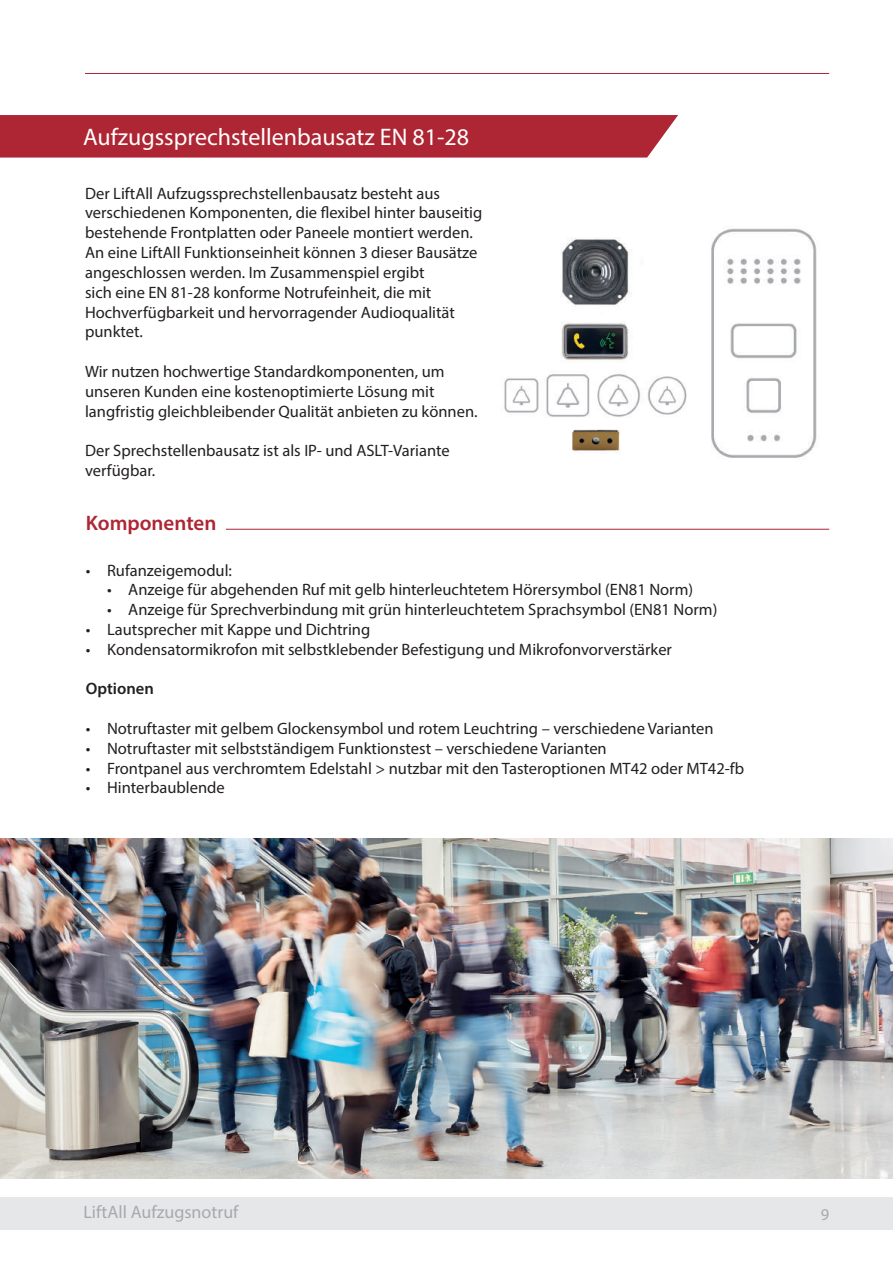
<style>
.page{position:relative;width:893px;height:1263px;background:#fff}
.page>*{position:absolute;margin:0;border:0;box-sizing:border-box;transform-origin:0 0}
.t1{font:24px "Myriad Pro";color:#fff}
.t2{font:600 21px "Myriad Pro";color:#ae2533}
.t3{font:18px "Myriad Pro";color:#a8a9ad}
.t4{font:16.5px/19.8px "Myriad Pro";color:#231f20}
.t5{font:600 16.5px "Myriad Pro";color:#231f20}
.t6{font:16.5px "Myriad Pro";color:#a8a9ad}
</style>
<div class="page">
<div style="left:0;top:1197px;width:893px;height:32px;background:#e6e7e9"></div>
<hr style="left:85px;top:73px;width:744px;height:1px;background:#ae2533">
<div style="left:0;top:115px;width:678px;height:43px;background:#ae2533"></div>
<hr style="left:226px;top:529px;width:603px;height:1px;background:#ae2533">
<img style="left:504px;top:228px;width:313px;height:230px">
<img style="left:0;top:838px;width:893px;height:340px">
<h1 class="t1" style="left:83px;top:122px;width:387px">Aufzugssprechstellenbausatz EN 81-28</h1>
<p class="t4" style="left:85px;top:183px;width:399px">Der LiftAll Aufzugssprechstellenbausatz besteht aus verschiedenen Komponenten, die flexibel hinter bauseitig bestehende Frontplatten oder Paneele montiert werden.<br>An eine LiftAll Funktionseinheit können 3 dieser Bausätze angeschlossen werden. Im Zusammenspiel ergibt<br>sich eine EN 81-28 konforme Notrufeinheit, die mit Hochverfügbarkeit und hervorragender Audioqualität punktet.</p>
<p class="t4" style="left:85px;top:361px;width:394px">Wir nutzen hochwertige Standardkomponenten, um unseren Kunden eine kostenoptimierte Lösung mit langfristig gleichbleibender Qualität anbieten zu können.</p>
<p class="t4" style="left:85px;top:440px;width:366px">Der Sprechstellenbausatz ist als IP- und ASLT-Variante verfügbar.</p>
<p class="t2" style="left:86px;top:510px;width:132px">Komponenten</p>
<p class="t4" style="left:86px;top:560px;width:148px">• Rufanzeigemodul:</p>
<p class="t4" style="left:107px;top:580px;width:588px">• Anzeige für abgehenden Ruf mit gelb hinterleuchtetem Hörersymbol (EN81 Norm)</p>
<p class="t4" style="left:107px;top:599px;width:612px">• Anzeige für Sprechverbindung mit grün hinterleuchtetem Sprachsymbol (EN81 Norm)</p>
<p class="t4" style="left:86px;top:619px;width:286px">• Lautsprecher mit Kappe und Dichtring</p>
<p class="t4" style="left:86px;top:639px;width:588px">• Kondensatormikrofon mit selbstklebender Befestigung und Mikrofonvorverstärker</p>
<p class="t5" style="left:86px;top:678px;width:70px">Optionen</p>
<p class="t4" style="left:86px;top:718px;width:629px">• Notruftaster mit gelbem Glockensymbol und rotem Leuchtring – verschiedene Varianten</p>
<p class="t4" style="left:86px;top:738px;width:522px">• Notruftaster mit selbstständigem Funktionstest – verschiedene Varianten</p>
<p class="t4" style="left:86px;top:758px;width:660px">• Frontpanel aus verchromtem Edelstahl &gt; nutzbar mit den Tasteroptionen MT42 oder MT42-fb</p>
<p class="t4" style="left:86px;top:778px;width:140px">• Hinterbaublende</p>
<p class="t3" style="left:83px;top:1201px;width:157px">LiftAll Aufzugsnotruf</p>
<p class="t6" style="left:821px;top:1204px;width:10px">9</p>
</div>
